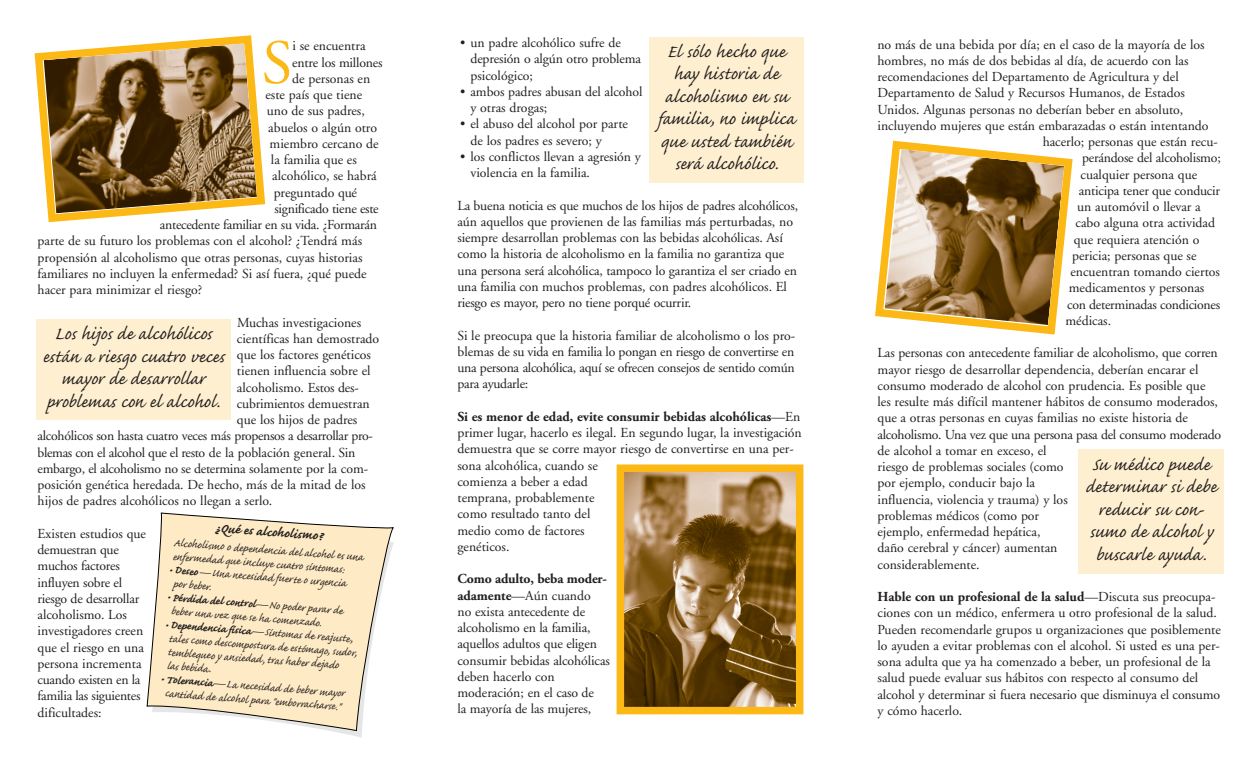
<style>
.page{position:relative;width:1260px;height:765px;background:#fff}
.page>*{position:absolute;margin:0;border:0;box-sizing:border-box;transform-origin:0 0}
.t1{font:62.75px "Adobe Garamond";color:#fcb814}
.t2{font:22.5px/22.5px "Caflisch Script";color:#231f20;text-align:center}
.t3{font:700 16.25px "Caflisch Script";color:#231f20}
.t4{font:13.75px/16.2px "Adobe Garamond";color:#231f20}
.t5{font:13.75px/13.1px "Caflisch Script";color:#231f20}
.t6{font:13.75px "Adobe Garamond";letter-spacing:-.02em;color:#231f20}
.t7{font:13.75px "Adobe Garamond";letter-spacing:-.025em;color:#231f20}
.t8{font:700 13.75px "Caflisch Script";color:#231f20}
.s1{font-weight:700}
.s2{font-weight:400}
.s3{font-family:"Adobe Garamond Pro";font-weight:700}
</style>
<div class="page">
<div style="left:36px;top:319px;width:195px;height:101px;background:#feefd0"></div>
<div style="left:649px;top:37px;width:155px;height:145px;background:#feefd0"></div>
<div style="left:1078px;top:449px;width:146px;height:125px;background:#feefd0"></div>
<svg style="left:34px;top:35px;width:232px;height:188px"></svg>
<svg style="left:147px;top:513px;width:247px;height:218px"></svg>
<img style="left:626px;top:473px;width:168px;height:232px">
<div style="left:617px;top:464px;width:186px;height:250px;border:8px solid #fcb814"></div>
<svg style="left:875px;top:140px;width:198px;height:195px"></svg>
<svg style="left:186px;top:570px;width:5px;height:5px"></svg>
<svg style="left:183px;top:597px;width:5px;height:5px"></svg>
<svg style="left:197px;top:622px;width:8px;height:9px"></svg>
<svg style="left:195px;top:680px;width:7px;height:6px"></svg>
<p class="t1" style="left:262px;top:38px;width:32px">S</p>
<p class="t4" style="left:292px;top:39px;width:92px">i se encuentra entre los millones de personas en</p>
<p class="t4" style="left:266px;top:88px;width:98px">este país que tiene</p>
<p class="t4" style="left:267px;top:104px;width:99px">uno de sus padres,</p>
<p class="t4" style="left:268px;top:120px;width:110px">abuelos o algún otro</p>
<p class="t4" style="left:270px;top:137px;width:111px">miembro cercano de</p>
<p class="t4" style="left:271px;top:153px;width:87px">la familia que es</p>
<p class="t4" style="left:272px;top:169px;width:106px">alcohólico, se habrá</p>
<p class="t4" style="left:274px;top:185px;width:85px">preguntado qué</p>
<p class="t6" style="left:274px;top:203px;width:106px">significado tiene este</p>
<p class="t6" style="left:160px;top:219px;width:219px">antecedente familiar en su vida. ¿Formarán</p>
<p class="t4" style="left:38px;top:234px;width:326px">parte de su futuro los problemas con el alcohol? ¿Tendrá más</p>
<p class="t4" style="left:38px;top:250px;width:326px">propensión al alcoholismo que otras personas, cuyas historias</p>
<p class="t4" style="left:38px;top:267px;width:330px">familiares no incluyen la enfermedad? Si así fuera, ¿qué puede</p>
<p class="t4" style="left:38px;top:283px;width:166px">hacer para minimizar el riesgo?</p>
<p class="t4" style="left:237px;top:315px;width:126px">Muchas investigaciones</p>
<h3 class="t2" style="left:42px;top:320px;width:183px">Los hijos de alcohólicos están a riesgo cuatro veces mayor de desarrollar problemas con el alcohol.</h3>
<p class="t4" style="left:237px;top:332px;width:144px">científicas han demostrado</p>
<p class="t4" style="left:237px;top:348px;width:136px">que los factores genéticos</p>
<p class="t4" style="left:237px;top:364px;width:135px">tienen influencia sobre el</p>
<p class="t4" style="left:237px;top:380px;width:123px">alcoholismo. Estos des-</p>
<p class="t4" style="left:237px;top:397px;width:134px">cubrimientos demuestran</p>
<p class="t4" style="left:237px;top:413px;width:122px">que los hijos de padres</p>
<p class="t6" style="left:38px;top:431px;width:337px">alcohólicos son hasta cuatro veces más propensos a desarrollar pro-</p>
<p class="t7" style="left:38px;top:447px;width:319px">blemas con el alcohol que el resto de la población general. Sin</p>
<p class="t6" style="left:38px;top:463px;width:332px">embargo, el alcoholismo no se determina solamente por la com-</p>
<p class="t4" style="left:38px;top:478px;width:329px">posición genética heredada. De hecho, más de la mitad de los</p>
<p class="t4" style="left:38px;top:494px;width:236px">hijos de padres alcohólicos no llegan a serlo.</p>
<p class="t4" style="left:38px;top:527px;width:110px">Existen estudios que</p>
<p class="t3" style="left:217px;top:517px;width:109px;rotate:4deg">¿Qué es alcoholismo?</p>
<p class="t5" style="left:173px;top:549px;width:171px;rotate:4deg">en ermedad que incluye cuatro síntomas</p>
<p class="t5" style="left:184px;top:536px;width:182px;text-indent:-10px;rotate:4deg">Alcoholismo o dependencia del alcohol es una f</p>
<p class="t5" style="left:175px;top:563px;width:174px;rotate:4deg"><span class="s1">De eo</span>—Una necesidad fuerte o urgencia por b ber</p>
<p class="t4" style="left:38px;top:543px;width:108px">demuestran que muchos factores influyen sobre el riesgo de desarrollar alcoholismo. Los investigadores creen que el riesgo en una persona incrementa cuando existen en la familia las siguientes dificultades:</p>
<p class="t5" style="left:174px;top:569px;width:150px;line-height:27.8px;text-indent:20px;rotate:4deg">e<br>beb r una vez que se ha comenzado</p>
<p class="t8" style="left:173px;top:588px;width:173px;rotate:4deg">Pé dida del control<span class="s2">—No poder parar de</span></p>
<p class="t5" style="left:172px;top:603px;width:190px;line-height:14px;text-indent:13px;rotate:4deg">e<br><span class="s1">Depen encia física</span>—Síntomas de reajuste, tales como descompostura de estómago, sudor,</p>
<p class="t5" style="left:169px;top:645px;width:173px;rotate:4deg">temblequeo y ansiedad, tras haber dejado las bebida</p>
<p class="t5" style="left:165px;top:686px;width:178px;rotate:4deg">cantidad de alcohol para "emborracharse "</p>
<p class="t5" style="left:166px;top:672px;width:181px;rotate:4deg"><span class="s1">Tolera cia</span>—La necesidad de beber mayor</p>
<p class="t4" style="left:470px;top:36px;width:172px;text-indent:-10px">• un padre alcohólico sufre de depresión o algún otro problema psicológico;</p>
<p class="t4" style="left:470px;top:85px;width:174px;text-indent:-10px">• ambos padres abusan del alcohol y otras drogas;</p>
<p class="t4" style="left:470px;top:117px;width:159px;text-indent:-10px">• el abuso del alcohol por parte de los padres es severo; y</p>
<p class="t4" style="left:470px;top:150px;width:172px;text-indent:-10px">• los conflictos llevan a agresión y violencia en la familia.</p>
<h3 class="t2" style="left:658px;top:38px;width:138px">El sólo hecho que hay historia de alcoholismo en su familia, no implica que usted también será alcohólico.</h3>
<p class="t4" style="left:457px;top:198px;width:342px">La buena noticia es que muchos de los hijos de padres alcohólicos, aún aquellos que provienen de las familias más perturbadas, no siempre desarrollan problemas con las bebidas alcohólicas. Así como la historia de alcoholismo en la familia no garantiza que una persona será alcohólica, tampoco lo garantiza el ser criado en una familia con muchos problemas, con padres alcohólicos. El riesgo es mayor, pero no tiene porqué ocurrir.</p>
<p class="t4" style="left:457px;top:328px;width:339px;text-align:justify">Si le preocupa que la historia familiar de alcoholismo o los pro&shy;blemas de su vida en familia lo pongan en riesgo de convertirse en una persona alcohólica, aquí se ofrecen consejos de sentido común para ayudarle:</p>
<p class="t4" style="left:457px;top:410px;width:346px"><span class="s3">Si es menor de edad, evite consumir bebidas alcohólicas</span>—En primer lugar, hacerlo es ilegal. En segundo lugar, la investigación demuestra que se corre mayor riesgo de convertirse en una per&shy;sona alcohólica, cuando se<br>comienza a beber a edad<br>temprana, probablemente<br>como resultado tanto del<br>medio como de factores<br>genéticos.</p>
<p class="t4" style="left:457px;top:572px;width:154px"><span class="s3">Como adulto, beba moder&shy;adamente</span>—Aún cuando<br>no exista antecedente de alcoholismo en la familia, aquellos adultos que eligen consumir bebidas alcohólicas deben hacerlo con moderación; en el caso de<br>la mayoría de las mujeres,</p>
<p class="t4" style="left:878px;top:37px;width:333px">no más de una bebida por día; en el caso de la mayoría de los hombres, no más de dos bebidas al día, de acuerdo con las recomendaciones del Departamento de Agricultura y del Departamento de Salud y Recursos Humanos, de Estados Unidos. Algunas personas no deberían beber en absoluto, incluyendo mujeres que están embarazadas o están intentando</p>
<p class="t4" style="left:1043px;top:135px;width:177px">hacerlo; personas que están recu-</p>
<p class="t4" style="left:1082px;top:151px;width:140px">perándose del alcoholismo;</p>
<p class="t4" style="left:1081px;top:167px;width:118px">cualquier persona que</p>
<p class="t4" style="left:1079px;top:183px;width:143px">anticipa tener que conducir</p>
<p class="t4" style="left:1077px;top:200px;width:125px">un automóvil o llevar a</p>
<p class="t4" style="left:1076px;top:216px;width:141px">cabo alguna otra actividad</p>
<p class="t4" style="left:1074px;top:232px;width:127px">que requiera atención o</p>
<p class="t4" style="left:1072px;top:248px;width:126px">pericia; personas que se</p>
<p class="t4" style="left:1070px;top:265px;width:151px">encuentran tomando ciertos</p>
<p class="t4" style="left:1069px;top:281px;width:137px">medicamentos y personas</p>
<p class="t6" style="left:1067px;top:299px;width:155px">con determinadas condiciones</p>
<p class="t4" style="left:1065px;top:313px;width:47px">médicas.</p>
<p class="t4" style="left:878px;top:346px;width:345px">Las personas con antecedente familiar de alcoholismo, que corren mayor riesgo de desarrollar dependencia, deberían encarar el consumo moderado de alcohol con prudencia. Es posible que les resulte más difícil mantener hábitos de consumo moderados, que a otras personas en cuyas familias no existe historia de alcoholismo. Una vez que una persona pasa del consumo moderado de alcohol a tomar en exceso, el<br>riesgo de problemas sociales (como</p>
<p class="t4" style="left:878px;top:476px;width:192px">por ejemplo, conducir bajo la influencia, violencia y trauma) y los problemas médicos (como por ejemplo, enfermedad hepática, daño cerebral y cáncer) aumentan considerablemente.</p>
<p class="t4" style="left:878px;top:590px;width:345px"><span class="s3">Hable con un profesional de la salud</span>—Discuta sus preocupa&shy;ciones con un médico, enfermera u otro profesional de la salud.<br>Pueden recomendarle grupos u organizaciones que posiblemente lo ayuden a evitar problemas con el alcohol. Si usted es una per&shy;sona adulta que ya ha comenzado a beber, un profesional de la salud puede evaluar sus hábitos con respecto al consumo del alcohol y determinar si fuera necesario que disminuya el consumo y cómo hacerlo.</p>
<h3 class="t2" style="left:1085px;top:451px;width:133px">Su médico puede determinar si debe reducir su con&shy;sumo de alcohol y buscarle ayuda.</h3>
</div>
